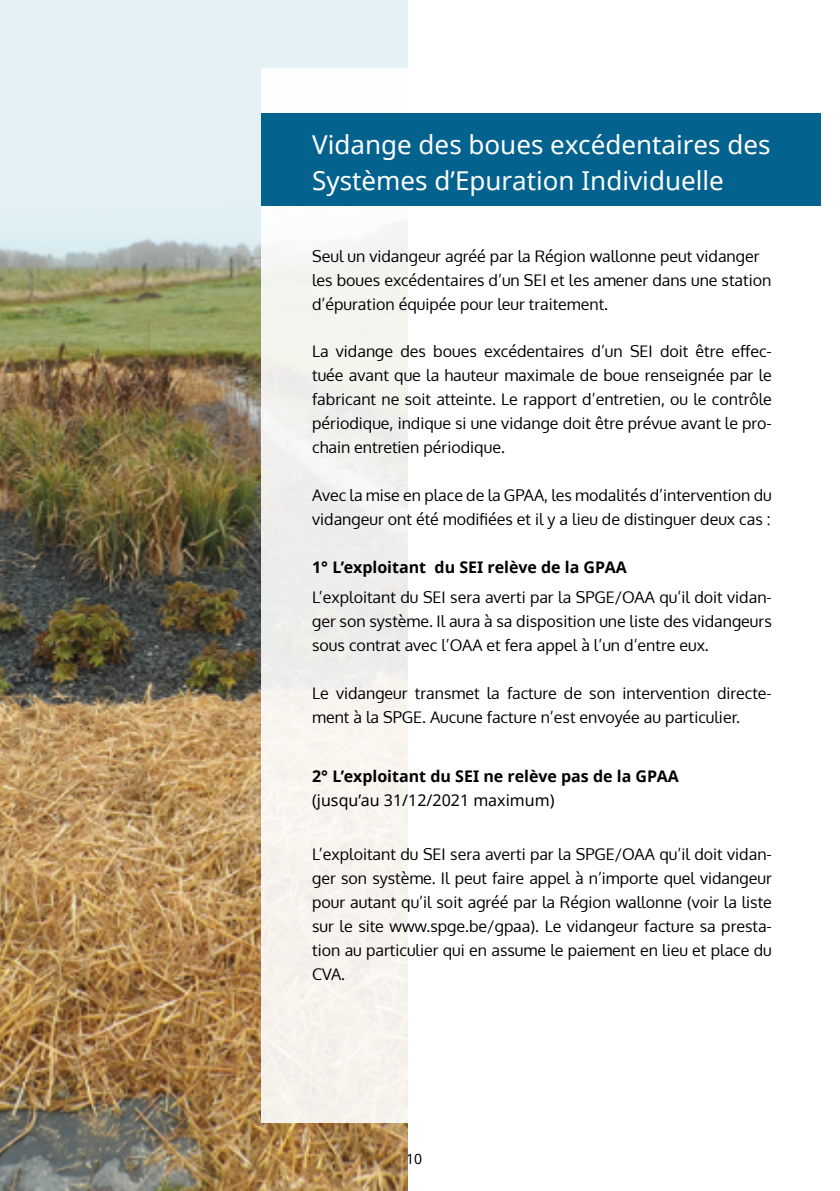
<style>
.page{position:relative;width:840px;height:1191px;background:#fff}
.page>*{position:absolute;margin:0;border:0;box-sizing:border-box;transform-origin:0 0}
.Style_de_paragraphe{font:26px/36px "Noto Sans";color:#fff}
.Style_de_paragraphe-2{font:16px/24px "Oxygen";color:#000}
.Style_de_paragraphe-3{font:700 16px/24px "Noto Sans";color:#000}
.t1{font:14px "Noto Sans";color:#000}
.s1{font-weight:400}
</style>
<div class="page">
<img style="left:0;top:0;width:408px;height:1191px">
<svg style="left:261px;top:68px;width:147px;height:1055px;fill:#f5f3ee"></svg>
<div style="left:261px;top:113px;width:558px;height:93px;background:#03628e"></div>
<hr style="left:839px;top:113px;width:1px;height:51px;background:#03628e">
<p class="Style_de_paragraphe" style="left:312px;top:126px;width:459px">Vidange des boues excédentaires des<br>Systèmes d’Epuration Individuelle</p>
<p class="Style_de_paragraphe-2" style="left:312px;top:244px;width:460px">Seul un vidangeur agréé par la Région wallonne peut vidanger les boues excédentaires d’un SEI et les amener dans une station d’épuration équipée pour leur traitement.</p>
<p class="Style_de_paragraphe-2" style="left:312px;top:339px;width:461px;text-align:justify">La vidange des boues excédentaires d’un SEI doit être effec&shy;tuée avant que la hauteur maximale de boue renseignée par le fabricant ne soit atteinte. Le rapport d’entretien, ou le contrôle périodique, indique si une vidange doit être prévue avant le pro&shy;chain entretien périodique.</p>
<p class="Style_de_paragraphe-2" style="left:312px;top:483px;width:461px">Avec la mise en place de la GPAA, les modalités d’intervention du vidangeur ont été modifiées et il y a lieu de distinguer deux cas :</p>
<p class="Style_de_paragraphe-3" style="left:312px;top:554px;width:316px">1° L’exploitant du SEI relève de la GPAA</p>
<p class="Style_de_paragraphe-2" style="left:312px;top:585px;width:461px;text-align:justify">L’exploitant du SEI sera averti par la SPGE/OAA qu’il doit vidan&shy;ger son système. Il aura à sa disposition une liste des vidangeurs sous contrat avec l’OAA et fera appel à l’un d’entre eux.</p>
<p class="Style_de_paragraphe-2" style="left:312px;top:681px;width:461px">Le vidangeur transmet la facture de son intervention directe&shy;ment à la SPGE. Aucune facture n’est envoyée au particulier.</p>
<p class="Style_de_paragraphe-3" style="left:312px;top:763px;width:368px">2° L’exploitant du SEI ne relève pas de la GPAA <span class="s1">(jusqu’au 31/12/2021 maximum)</span></p>
<p class="Style_de_paragraphe-2" style="left:312px;top:842px;width:461px;text-align:justify">L’exploitant du SEI sera averti par la SPGE/OAA qu’il doit vidan&shy;ger son système. Il peut faire appel à n’importe quel vidangeur pour autant qu’il soit agréé par la Région wallonne (voir la liste sur le site www.spge.be/gpaa). Le vidangeur facture sa presta&shy;tion au particulier qui en assume le paiement en lieu et place du CVA.</p>
<p class="t1" style="left:406px;top:1149px;width:18px">10</p>
</div>
